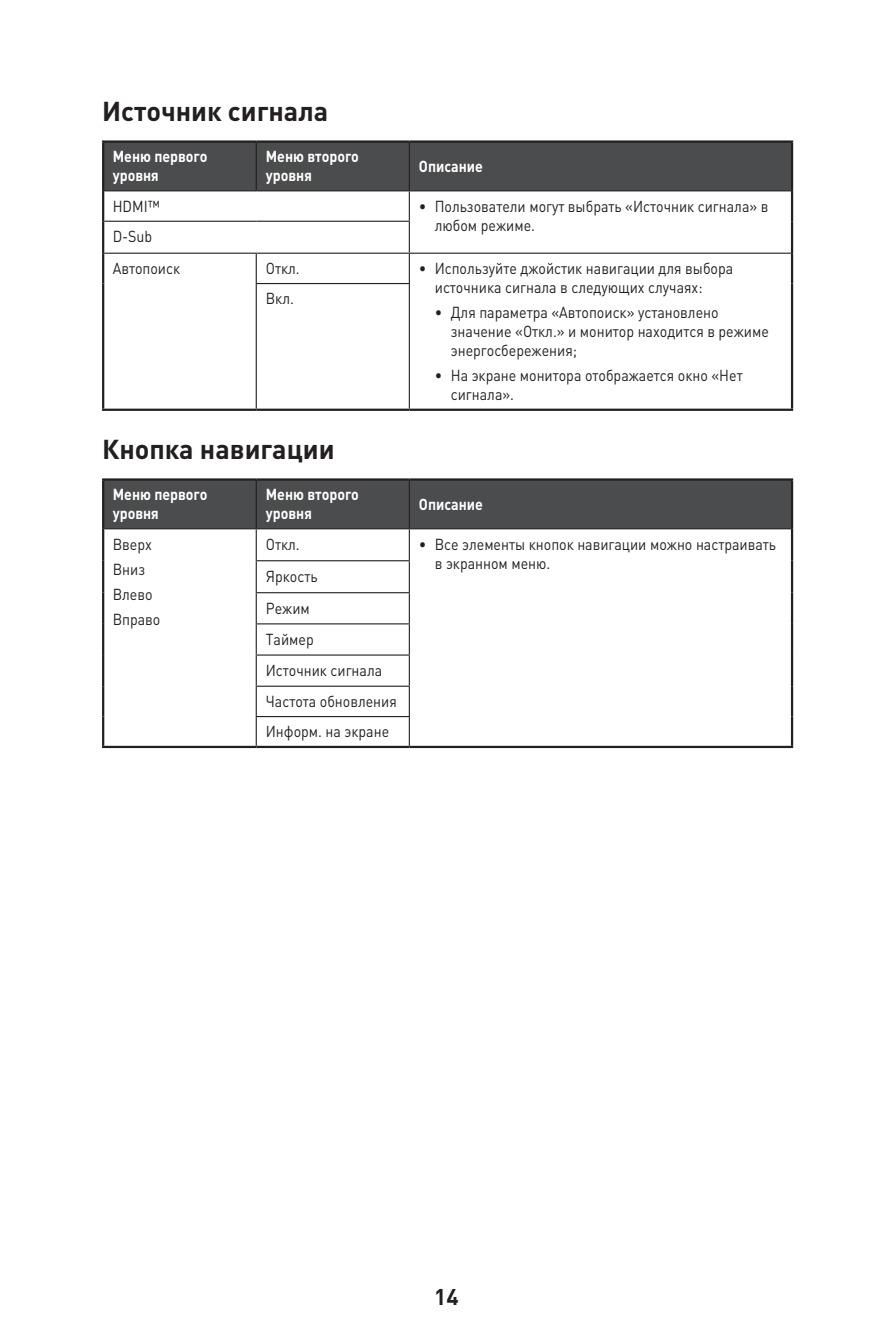
<style>
.page{position:relative;width:893px;height:1340px;background:#fff}
.page>*{position:absolute;margin:0;border:0;box-sizing:border-box;transform-origin:0 0}
.Title_2{font:700 27px "MSI Din Pro Noto CJK";color:#231f20}
.t1{font:700 22.5px "MSI Din Pro Noto CJK";color:#231f20}
.OSD_Text_1{font:15.75px/18.9px "MSI Din Pro Noto CJK";color:#231f20;scale:.9 1}
.OSD_Table_Head_1{font:700 15.75px/18.9px "MSI Din Pro Noto CJK";color:#fff;scale:.9 1}
.s1{font-weight:700}
</style>
<div class="page">
<div style="left:104px;top:143px;width:687px;height:47px;background:#4b4c4d"></div>
<hr style="left:102px;top:140px;width:154px;height:3px;background:#231f20">
<hr style="left:102px;top:143px;width:2px;height:48px;background:#231f20">
<hr style="left:256px;top:140px;width:153px;height:3px;background:#231f20">
<hr style="left:409px;top:140px;width:384px;height:3px;background:#231f20">
<hr style="left:791px;top:143px;width:2px;height:48px;background:#231f20">
<hr style="left:256px;top:143px;width:1px;height:47px;background:#231f20">
<hr style="left:409px;top:143px;width:1px;height:47px;background:#231f20">
<hr style="left:104px;top:190px;width:152px;height:1px;background:#231f20">
<hr style="left:256px;top:190px;width:153px;height:1px;background:#231f20">
<hr style="left:102px;top:191px;width:2px;height:30px;background:#231f20">
<hr style="left:409px;top:190px;width:382px;height:1px;background:#231f20">
<hr style="left:409px;top:191px;width:1px;height:30px;background:#231f20">
<hr style="left:791px;top:191px;width:2px;height:30px;background:#231f20">
<hr style="left:791px;top:221px;width:2px;height:32px;background:#231f20">
<hr style="left:104px;top:221px;width:152px;height:1px;background:#231f20">
<hr style="left:256px;top:221px;width:154px;height:1px;background:#231f20">
<hr style="left:409px;top:222px;width:1px;height:31px;background:#231f20">
<hr style="left:102px;top:221px;width:2px;height:32px;background:#231f20">
<hr style="left:104px;top:253px;width:152px;height:1px;background:#231f20">
<hr style="left:102px;top:253px;width:2px;height:30px;background:#231f20">
<hr style="left:102px;top:283px;width:2px;height:125px;background:#231f20">
<hr style="left:102px;top:408px;width:154px;height:3px;background:#231f20">
<hr style="left:256px;top:253px;width:153px;height:1px;background:#231f20">
<svg style="left:256px;top:254px;width:1px;height:29px"></svg>
<hr style="left:409px;top:253px;width:382px;height:1px;background:#231f20">
<svg style="left:409px;top:254px;width:1px;height:29px"></svg>
<hr style="left:791px;top:253px;width:2px;height:30px;background:#231f20">
<hr style="left:791px;top:283px;width:2px;height:125px;background:#231f20">
<hr style="left:409px;top:408px;width:384px;height:3px;background:#231f20">
<hr style="left:256px;top:283px;width:154px;height:1px;background:#231f20">
<hr style="left:256px;top:284px;width:1px;height:124px;background:#231f20">
<hr style="left:409px;top:284px;width:1px;height:124px;background:#231f20">
<hr style="left:256px;top:408px;width:153px;height:3px;background:#231f20">
<div style="left:104px;top:480px;width:687px;height:48px;background:#4b4c4d"></div>
<hr style="left:256px;top:480px;width:1px;height:48px;background:#231f20">
<hr style="left:409px;top:480px;width:1px;height:48px;background:#231f20">
<hr style="left:104px;top:528px;width:152px;height:1px;background:#231f20">
<hr style="left:102px;top:745px;width:154px;height:3px;background:#231f20">
<hr style="left:256px;top:528px;width:153px;height:1px;background:#231f20">
<hr style="left:256px;top:529px;width:1px;height:31px;background:#231f20">
<hr style="left:409px;top:528px;width:382px;height:1px;background:#231f20">
<hr style="left:409px;top:529px;width:1px;height:31px;background:#231f20">
<hr style="left:409px;top:745px;width:384px;height:3px;background:#231f20">
<hr style="left:256px;top:560px;width:154px;height:1px;background:#231f20">
<hr style="left:256px;top:561px;width:1px;height:31px;background:#231f20">
<hr style="left:409px;top:561px;width:1px;height:31px;background:#231f20">
<hr style="left:256px;top:592px;width:154px;height:1px;background:#231f20">
<hr style="left:256px;top:593px;width:1px;height:30px;background:#231f20">
<hr style="left:409px;top:593px;width:1px;height:30px;background:#231f20">
<hr style="left:256px;top:623px;width:154px;height:1px;background:#231f20">
<hr style="left:256px;top:624px;width:1px;height:30px;background:#231f20">
<hr style="left:409px;top:624px;width:1px;height:30px;background:#231f20">
<hr style="left:256px;top:654px;width:154px;height:1px;background:#231f20">
<hr style="left:256px;top:655px;width:1px;height:30px;background:#231f20">
<hr style="left:409px;top:655px;width:1px;height:30px;background:#231f20">
<hr style="left:256px;top:685px;width:154px;height:1px;background:#231f20">
<hr style="left:256px;top:686px;width:1px;height:30px;background:#231f20">
<hr style="left:409px;top:686px;width:1px;height:30px;background:#231f20">
<hr style="left:256px;top:716px;width:154px;height:1px;background:#231f20">
<svg style="left:256px;top:717px;width:1px;height:28px"></svg>
<svg style="left:409px;top:717px;width:1px;height:28px"></svg>
<hr style="left:102px;top:478px;width:154px;height:2px;background:#231f20">
<hr style="left:102px;top:480px;width:2px;height:49px;background:#231f20">
<hr style="left:256px;top:478px;width:153px;height:2px;background:#231f20">
<hr style="left:409px;top:478px;width:384px;height:2px;background:#231f20">
<hr style="left:791px;top:480px;width:2px;height:49px;background:#231f20">
<hr style="left:102px;top:529px;width:2px;height:32px;background:#231f20">
<hr style="left:102px;top:561px;width:2px;height:31px;background:#231f20">
<hr style="left:102px;top:592px;width:2px;height:32px;background:#231f20">
<hr style="left:102px;top:624px;width:2px;height:31px;background:#231f20">
<hr style="left:102px;top:655px;width:2px;height:31px;background:#231f20">
<hr style="left:102px;top:686px;width:2px;height:30px;background:#231f20">
<hr style="left:102px;top:716px;width:2px;height:29px;background:#231f20">
<hr style="left:791px;top:529px;width:2px;height:32px;background:#231f20">
<hr style="left:791px;top:561px;width:2px;height:31px;background:#231f20">
<hr style="left:791px;top:592px;width:2px;height:32px;background:#231f20">
<hr style="left:791px;top:624px;width:2px;height:31px;background:#231f20">
<hr style="left:791px;top:655px;width:2px;height:31px;background:#231f20">
<hr style="left:791px;top:686px;width:2px;height:30px;background:#231f20">
<hr style="left:791px;top:716px;width:2px;height:29px;background:#231f20">
<hr style="left:256px;top:745px;width:153px;height:3px;background:#231f20">
<p class="Title_2" style="left:102px;top:96px;width:228px">Источник сигнала</p>
<p class="OSD_Table_Head_1" style="left:113px;top:147px;width:107px">Меню первого уровня</p>
<p class="OSD_Table_Head_1" style="left:266px;top:147px;width:105px">Меню второго уровня</p>
<p class="OSD_Table_Head_1" style="left:419px;top:157px;width:73px">Описание</p>
<p class="OSD_Text_1" style="left:113px;top:197px;width:54px">HDMI™</p>
<p class="OSD_Text_1" style="left:435px;top:197px;width:372px;text-indent:-16px"><span class="s1">∙</span> Пользователи могут выбрать «Источник сигнала» в любом режиме.</p>
<p class="OSD_Text_1" style="left:113px;top:227px;width:46px">D-Sub</p>
<p class="OSD_Text_1" style="left:113px;top:259px;width:76px">Автопоиск</p>
<p class="OSD_Text_1" style="left:266px;top:259px;width:39px">Откл.</p>
<p class="OSD_Text_1" style="left:435px;top:259px;width:333px;text-indent:-16px"><span class="s1">∙</span> Используйте джойстик навигации для выбора источника сигнала в следующих случаях:</p>
<p class="OSD_Text_1" style="left:451px;top:303px;width:355px;text-indent:-16px">• Для параметра «Автопоиск» установлено значение «Откл.» и монитор находится в режиме энергосбережения;</p>
<p class="OSD_Text_1" style="left:451px;top:366px;width:326px;text-indent:-16px">• На экране монитора отображается окно «Нет сигнала».</p>
<p class="OSD_Text_1" style="left:266px;top:289px;width:33px">Вкл.</p>
<p class="Title_2" style="left:102px;top:434px;width:234px">Кнопка навигации</p>
<p class="OSD_Table_Head_1" style="left:113px;top:485px;width:107px">Меню первого уровня</p>
<p class="OSD_Table_Head_1" style="left:266px;top:485px;width:105px">Меню второго уровня</p>
<p class="OSD_Table_Head_1" style="left:419px;top:495px;width:73px">Описание</p>
<p class="OSD_Text_1" style="left:113px;top:534px;width:45px">Вверх</p>
<p class="OSD_Text_1" style="left:113px;top:560px;width:38px">Вниз</p>
<p class="OSD_Text_1" style="left:113px;top:585px;width:46px">Влево</p>
<p class="OSD_Text_1" style="left:113px;top:610px;width:54px">Вправо</p>
<p class="OSD_Text_1" style="left:266px;top:534px;width:39px">Откл.</p>
<p class="OSD_Text_1" style="left:435px;top:534px;width:380px;text-indent:-16px"><span class="s1">∙</span> Все элементы кнопок навигации можно настраивать в экранном меню.</p>
<p class="OSD_Text_1" style="left:266px;top:566px;width:59px">Яркость</p>
<p class="OSD_Text_1" style="left:266px;top:598px;width:50px">Режим</p>
<p class="OSD_Text_1" style="left:266px;top:630px;width:55px">Таймер</p>
<p class="OSD_Text_1" style="left:266px;top:661px;width:131px">Источник сигнала</p>
<p class="OSD_Text_1" style="left:266px;top:692px;width:147px">Частота обновления</p>
<p class="OSD_Text_1" style="left:266px;top:722px;width:139px">Информ. на экране</p>
<h2 class="t1" style="left:434px;top:1283px;width:26px">14</h2>
</div>
